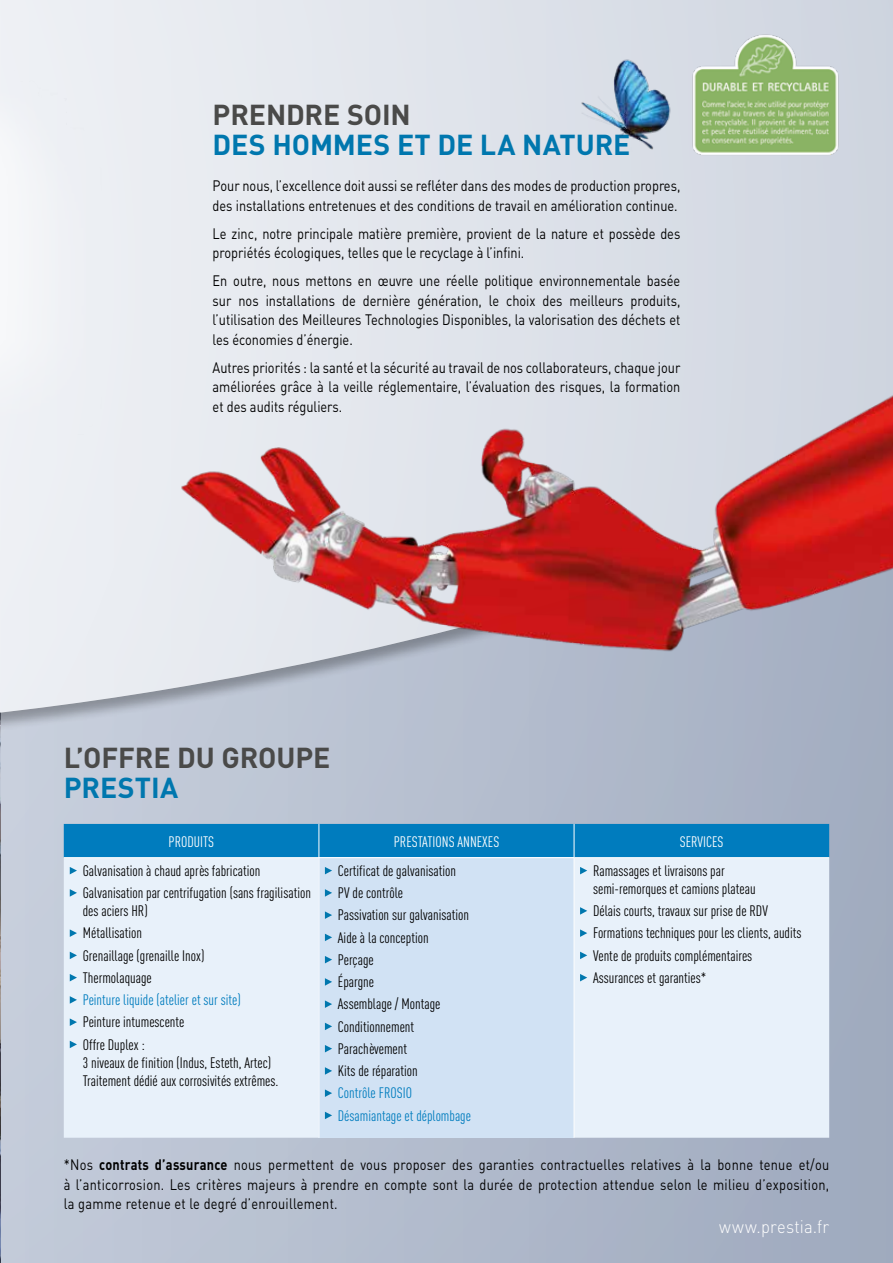
<style>
.page{position:relative;width:893px;height:1263px;background:#fff}
.page>*{position:absolute;margin:0;border:0;box-sizing:border-box;transform-origin:0 0}
.t1{font:700 28.5px "DIN";letter-spacing:-.005em;color:#0077ae}
.t2{font:700 28.5px "DIN";letter-spacing:-.005em;color:#4a4a49}
.t3{font:300 18px "DIN";letter-spacing:.015em;color:#fff;scale:.92 1}
.t4{font:15px/19.5px "DIN";color:#000;text-align:justify;scale:.85 1}
.t5{font:15px/22.2px "DIN Cond";color:#000}
.t6{font:15px/22.2px "DIN Cond";color:#007cbe}
.t7{font:15px "DIN Cond";color:#fff}
.s1{font-weight:700}
</style>
<div class="page">
<div style="left:0;top:0;width:893px;height:1263px;background:linear-gradient(to right,#f0f2f6,#cfd5e0)"></div>
<div style="left:0;top:469px;width:893px;height:794px;background:#000;opacity:.3"></div>
<img style="left:548px;top:52px;width:129px;height:100px">
<img style="left:149px;top:158px;width:744px;height:525px">
<div style="left:64px;top:824px;width:765px;height:33px;background:#007cbe"></div>
<div style="left:64px;top:858px;width:765px;height:280px;background:#e8f1fa"></div>
<div style="left:319px;top:858px;width:255px;height:280px;background:#d1e2f4"></div>
<hr style="left:319px;top:824px;width:1px;height:33px;background:#fff">
<hr style="left:574px;top:824px;width:1px;height:33px;background:#fff">
<hr style="left:64px;top:857px;width:255px;height:1px;background:#fff">
<hr style="left:319px;top:857px;width:255px;height:1px;background:#fff">
<hr style="left:319px;top:858px;width:1px;height:280px;background:#fff">
<hr style="left:574px;top:857px;width:255px;height:1px;background:#fff">
<hr style="left:574px;top:858px;width:1px;height:280px;background:#fff">
<svg style="left:70px;top:867px;width:7px;height:7px"></svg>
<svg style="left:70px;top:889px;width:7px;height:8px"></svg>
<svg style="left:70px;top:929px;width:7px;height:8px"></svg>
<svg style="left:70px;top:952px;width:7px;height:7px"></svg>
<svg style="left:70px;top:974px;width:7px;height:7px"></svg>
<svg style="left:70px;top:996px;width:7px;height:8px"></svg>
<svg style="left:70px;top:1018px;width:7px;height:8px"></svg>
<svg style="left:70px;top:1041px;width:7px;height:7px"></svg>
<svg style="left:325px;top:867px;width:7px;height:7px"></svg>
<svg style="left:325px;top:889px;width:7px;height:8px"></svg>
<svg style="left:325px;top:911px;width:7px;height:8px"></svg>
<svg style="left:325px;top:934px;width:7px;height:7px"></svg>
<svg style="left:325px;top:956px;width:7px;height:7px"></svg>
<svg style="left:325px;top:978px;width:7px;height:8px"></svg>
<svg style="left:325px;top:1000px;width:7px;height:8px"></svg>
<svg style="left:325px;top:1023px;width:7px;height:7px"></svg>
<svg style="left:325px;top:1045px;width:7px;height:7px"></svg>
<svg style="left:325px;top:1067px;width:7px;height:8px"></svg>
<svg style="left:325px;top:1089px;width:7px;height:8px"></svg>
<svg style="left:325px;top:1112px;width:7px;height:7px"></svg>
<svg style="left:580px;top:867px;width:7px;height:7px"></svg>
<svg style="left:580px;top:907px;width:7px;height:8px"></svg>
<svg style="left:580px;top:929px;width:7px;height:8px"></svg>
<svg style="left:580px;top:952px;width:7px;height:7px"></svg>
<svg style="left:580px;top:974px;width:7px;height:7px"></svg>
<img style="left:677px;top:7px;width:178px;height:175px">
<div style="left:0;top:20px;width:107px;height:476px;background:#eef0f4"></div>
<h1 class="t2" style="left:213px;top:96px;width:200px">PRENDRE SOIN</h1>
<h1 class="t1" style="left:213px;top:126px;width:419px">DES HOMMES ET DE LA NATURE</h1>
<p class="t4" style="left:213px;top:176px;width:552px">Pour nous, l’excellence doit aussi se refléter dans des modes de production propres, des installations entretenues et des conditions de travail en amélioration continue.</p>
<p class="t4" style="left:213px;top:223px;width:552px">Le zinc, notre principale matière première, provient de la nature et possède des propriétés écologiques, telles que le recyclage à l’infini.</p>
<p class="t4" style="left:213px;top:271px;width:552px">En outre, nous mettons en œuvre une réelle politique environnementale basée sur nos installations de dernière génération, le choix des meilleurs produits, l’utilisation des Meilleures Technologies Disponibles, la valorisation des déchets et les économies d’énergie.</p>
<p class="t4" style="left:213px;top:357px;width:552px">Autres priorités : la santé et la sécurité au travail de nos collaborateurs, chaque jour améliorées grâce à la veille réglementaire, l’évaluation des risques, la formation et des audits réguliers.</p>
<h1 class="t2" style="left:64px;top:739px;width:268px">L’OFFRE DU GROUPE</h1>
<h1 class="t1" style="left:64px;top:769px;width:116px">PRESTIA</h1>
<p class="t7" style="left:169px;top:833px;width:47px">PRODUITS</p>
<p class="t7" style="left:394px;top:833px;width:107px">PRESTATIONS ANNEXES</p>
<p class="t7" style="left:680px;top:833px;width:45px">SERVICES</p>
<p class="t5" style="left:83px;top:859px;width:230px">Galvanisation à chaud après fabrication<br>Galvanisation par centrifugation (sans fragilisation</p>
<p class="t5" style="left:83px;top:900px;width:123px">des aciers HR)<br>Métallisation<br>Grenaillage (grenaille Inox)<br>Thermolaquage</p>
<p class="t6" style="left:83px;top:989px;width:159px">Peinture liquide (atelier et sur site)</p>
<p class="t5" style="left:83px;top:1011px;width:103px">Peinture intumescente<br>Offre Duplex :</p>
<p class="t5" style="left:83px;top:1053px;width:197px;line-height:18px">3 niveaux de finition (Indus, Esteth, Artec)<br>Traitement dédié aux corrosivités extrêmes.</p>
<p class="t5" style="left:338px;top:859px;width:133px">Certificat de galvanisation<br>PV de contrôle<br>Passivation sur galvanisation<br>Aide à la conception<br>Perçage<br>Épargne<br>Assemblage / Montage<br>Conditionnement<br>Parachèvement<br>Kits de réparation</p>
<p class="t6" style="left:338px;top:1082px;width:134px">Contrôle FROSIO<br>Désamiantage et déplombage</p>
<p class="t5" style="left:593px;top:861px;width:164px;line-height:18px">Ramassages et livraisons par semi-remorques et camions plateau</p>
<p class="t5" style="left:593px;top:900px;width:210px">Délais courts, travaux sur prise de RDV Formations techniques pour les clients, audits Vente de produits complémentaires Assurances et garanties*</p>
<p class="t4" style="left:64px;top:1155px;width:902px">*Nos <span class="s1">contrats d’assurance</span> nous permettent de vous proposer des garanties contractuelles relatives à la bonne tenue et/ou à l’anticorrosion. Les critères majeurs à prendre en compte sont la durée de protection attendue selon le milieu d’exposition, la gamme retenue et le degré d’enrouillement.</p>
<p class="t3" style="left:719px;top:1216px;width:121px">www.prestia.fr</p>
</div>
